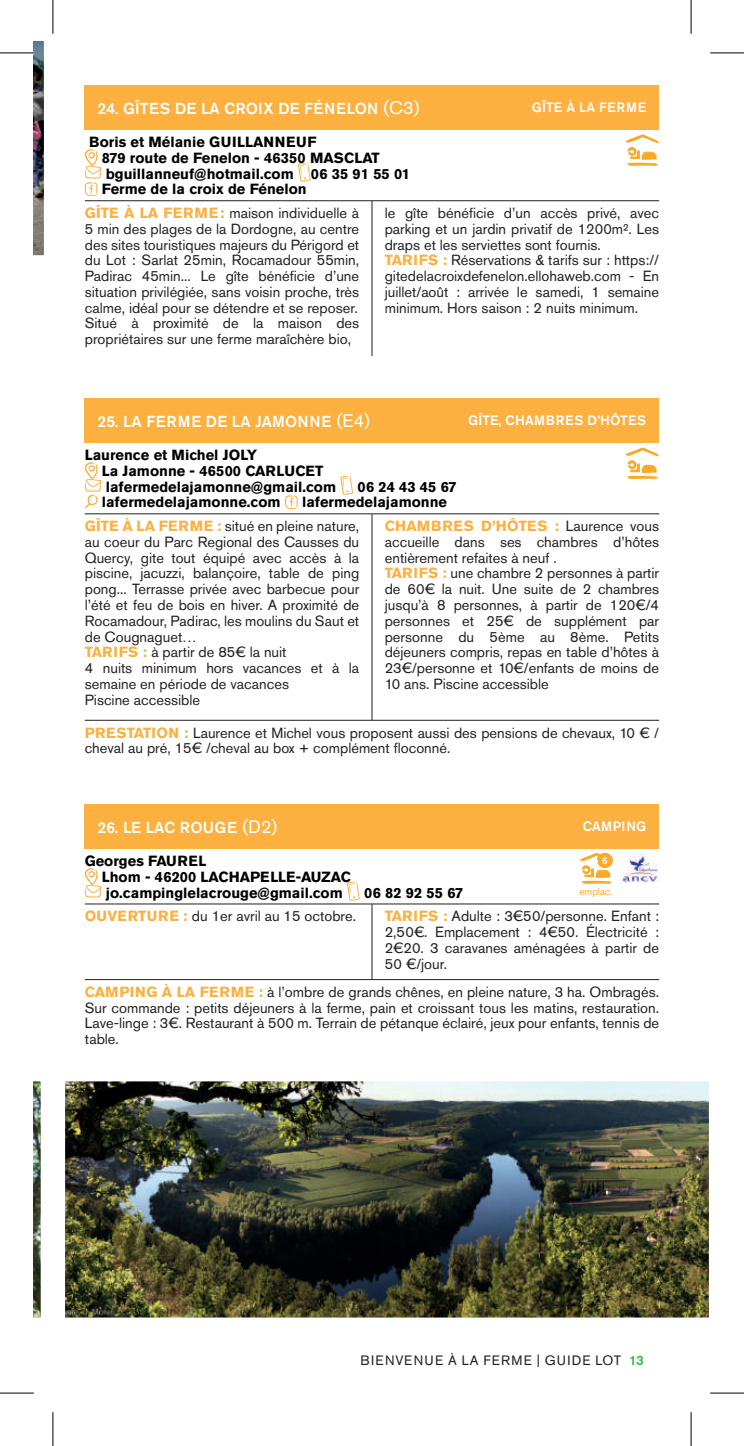
<style>
.page{position:relative;width:744px;height:1446px;background:#fff}
.page>*{position:absolute;margin:0;border:0;box-sizing:border-box;transform-origin:0 0}
.t1{font:500 15.75px "Akzidenz Grotesk Std";letter-spacing:.015em;color:#fff}
.t2{font:14.62px/15.8px "Akzidenz Grotesk Std";color:#231f20}
.t3{font:700 14.62px/15.8px "Akzidenz Grotesk Std";color:#000}
.t4{font:500 13.5px "Akzidenz Grotesk Std";letter-spacing:.015em;color:#fff}
.t5{font:13.5px "Akzidenz Grotesk Std";letter-spacing:.095em;color:#231f20}
.t6{font:10.12px "Akzidenz Grotesk Std";color:#f8aa26}
.t7{font:500 9.9px "Akzidenz Grotesk Std";color:#fff}
.s1{font-weight:400;font-size:18px}
.s2{font-weight:700;color:#fbb03f}
.s3{font-weight:700;color:#000}
.s4{font-weight:500;color:#39b54c}
</style>
<div class="page">
<div style="left:85px;top:804px;width:574px;height:44px;background:#fbb03f"></div>
<hr style="left:371px;top:904px;width:1px;height:75px;background:#231f20">
<hr style="left:85px;top:903px;width:287px;height:1px;background:#231f20">
<hr style="left:372px;top:903px;width:287px;height:1px;background:#231f20">
<hr style="left:85px;top:979px;width:287px;height:1px;background:#231f20">
<hr style="left:372px;top:979px;width:287px;height:1px;background:#231f20">
<svg style="left:85px;top:868px;width:17px;height:29px"></svg>
<svg style="left:347px;top:881px;width:13px;height:19px"></svg>
<svg style="left:579px;top:852px;width:34px;height:31px"></svg>
<img style="left:621px;top:854px;width:37px;height:28px">
<div style="left:85px;top:85px;width:574px;height:45px;background:#fbb03f"></div>
<hr style="left:371px;top:201px;width:1px;height:155px;background:#231f20">
<hr style="left:85px;top:200px;width:287px;height:1px;background:#231f20">
<hr style="left:372px;top:200px;width:287px;height:1px;background:#231f20">
<svg style="left:298px;top:162px;width:13px;height:20px"></svg>
<svg style="left:85px;top:149px;width:17px;height:47px"></svg>
<svg style="left:625px;top:134px;width:34px;height:32px"></svg>
<div style="left:85px;top:398px;width:574px;height:45px;background:#fbb03f"></div>
<hr style="left:371px;top:514px;width:1px;height:206px;background:#231f20">
<hr style="left:85px;top:513px;width:287px;height:1px;background:#231f20">
<hr style="left:372px;top:513px;width:287px;height:1px;background:#231f20">
<hr style="left:85px;top:719px;width:287px;height:1px;background:#231f20">
<hr style="left:372px;top:719px;width:287px;height:1px;background:#231f20">
<svg style="left:340px;top:475px;width:13px;height:20px"></svg>
<svg style="left:85px;top:462px;width:17px;height:46px"></svg>
<svg style="left:285px;top:495px;width:13px;height:14px"></svg>
<svg style="left:625px;top:447px;width:34px;height:32px"></svg>
<img style="left:34px;top:1081px;width:7px;height:237px">
<img style="left:65px;top:1081px;width:644px;height:237px">
<img style="left:34px;top:41px;width:10px;height:215px">
<hr style="left:0;top:52px;width:34px;height:1px;background:#000">
<hr style="left:710px;top:52px;width:34px;height:1px;background:#000">
<hr style="left:0;top:1392px;width:34px;height:1px;background:#000">
<hr style="left:710px;top:1392px;width:34px;height:1px;background:#000">
<hr style="left:53px;top:0;width:1px;height:34px;background:#000">
<hr style="left:53px;top:1411px;width:1px;height:34px;background:#000">
<hr style="left:690px;top:0;width:1px;height:34px;background:#000">
<hr style="left:690px;top:1411px;width:1px;height:34px;background:#000">
<p class="t1" style="left:98px;top:99px;width:323px">24. GÎTES DE LA CROIX DE FÉNELON <span class="s1">(C3)</span></p>
<p class="t3" style="left:102px;top:134px;width:310px;text-indent:-13px">Boris et Mélanie GUILLANNEUF<br>879 route de Fenelon - 46350 MASCLAT bguillanneuf@hotmail.com 06 35 91 55 01<br>Ferme de la croix de Fénelon</p>
<p class="t2" style="left:85px;top:205px;width:276px;text-align:justify"><span class="s2">GÎTE À LA FERME:</span> maison individuelle à 5 min des plages de la Dordogne, au centre des sites touristiques majeurs du Périgord et du Lot : Sarlat 25min, Rocamadour 55min, Padirac 45min... Le gîte bénéficie d’une situation privilégiée, sans voisin proche, très calme, idéal pour se détendre et se reposer.<br>Situé à proximité de la maison des propriétaires sur une ferme maraîchère bio,</p>
<p class="t2" style="left:385px;top:205px;width:276px">le gîte bénéficie d’un accès privé, avec parking et un jardin privatif de 1200m². Les draps et les serviettes sont fournis.<br><span class="s2">TARIFS :</span> Réservations &amp; tarifs sur : https:// gitedelacroixdefenelon.ellohaweb.com - En juillet/août : arrivée le samedi, 1 semaine minimum. Hors saison : 2 nuits minimum.</p>
<p class="t4" style="left:531px;top:99px;width:116px">GÎTE À LA FERME</p>
<p class="t1" style="left:98px;top:412px;width:274px">25. LA FERME DE LA JAMONNE <span class="s1">(E4)</span></p>
<p class="t3" style="left:102px;top:447px;width:236px;text-indent:-17px">Laurence et Michel JOLY<br>La Jamonne - 46500 CARLUCET lafermedelajamonne@gmail.com</p>
<p class="t3" style="left:357px;top:478px;width:101px">06 24 43 45 67</p>
<p class="t4" style="left:468px;top:412px;width:180px">GÎTE, CHAMBRES D’HÔTES</p>
<p class="t2" style="left:85px;top:490px;width:364px;line-height:23.6px;text-indent:217px"><span class="s3">lafermedelajamonne<br></span><span class="s2">GÎTE À LA FERME :</span> situé en pleine nature,</p>
<p class="t2" style="left:85px;top:534px;width:276px">au coeur du Parc Regional des Causses du Quercy, gite tout équipé avec accès à la piscine, jacuzzi, balançoire, table de ping pong... Terrasse privée avec barbecue pour l’été et feu de bois en hiver. A proximité de Rocamadour, Padirac, les moulins du Saut et de Cougnaguet…<br><span class="s2">TARIFS :</span> à partir de 85€ la nuit<br>4 nuits minimum hors vacances et à la semaine en période de vacances<br>Piscine accessible</p>
<p class="t3" style="left:102px;top:494px;width:180px">lafermedelajamonne.com</p>
<p class="t2" style="left:385px;top:518px;width:276px"><span class="s2">CHAMBRES D’HÔTES :</span> Laurence vous accueille dans ses chambres d’hôtes entièrement refaites à neuf .<br><span class="s2">TARIFS :</span> une chambre 2 personnes à partir de 60€ la nuit. Une suite de 2 chambres jusqu’à 8 personnes, à partir de 120€/4 personnes et 25€ de supplément par personne du 5ème au 8ème. Petits déjeuners compris, repas en table d’hôtes à 23€/personne et 10€/enfants de moins de 10 ans. Piscine accessible</p>
<p class="t2" style="left:85px;top:724px;width:575px"><span class="s2">PRESTATION :</span> Laurence et Michel vous proposent aussi des pensions de chevaux, 10 € / cheval au pré, 15€ /cheval au box + complément floconné.</p>
<p class="t1" style="left:98px;top:817px;width:181px">26. LE LAC ROUGE <span class="s1">(D2)</span></p>
<p class="t3" style="left:102px;top:853px;width:251px;text-indent:-17px">Georges FAUREL<br>Lhom - 46200 LACHAPELLE-AUZAC jo.campinglelacrouge@gmail.com</p>
<p class="t3" style="left:364px;top:884px;width:101px">06 82 92 55 67</p>
<p class="t4" style="left:583px;top:818px;width:65px">CAMPING</p>
<p class="t7" style="left:602px;top:854px;width:7px">6</p>
<p class="t6" style="left:579px;top:884px;width:35px">emplac.</p>
<p class="t2" style="left:85px;top:908px;width:273px"><span class="s2">OUVERTURE :</span> du 1er avril au 15 octobre.</p>
<p class="t2" style="left:385px;top:908px;width:276px;text-align:justify"><span class="s2">TARIFS :</span> Adulte : 3€50/personne. Enfant :<br>2,50€. Emplacement : 4€50. Électricité :<br>2€20. 3 caravanes aménagées à partir de 50 €/jour.</p>
<p class="t2" style="left:85px;top:983px;width:576px;text-align:justify"><span class="s2">CAMPING À LA FERME :</span> à l’ombre de grands chênes, en pleine nature, 3 ha. Ombragés.<br>Sur commande : petits déjeuners à la ferme, pain et croissant tous les matins, restauration.<br>Lave-linge : 3€. Restaurant à 500 m. Terrain de pétanque éclairé, jeux pour enfants, tennis de table.</p>
<p class="t5" style="left:360px;top:1351px;width:285px">BIENVENUE À LA FERME | GUIDE LOT <span class="s4">13</span></p>
</div>
